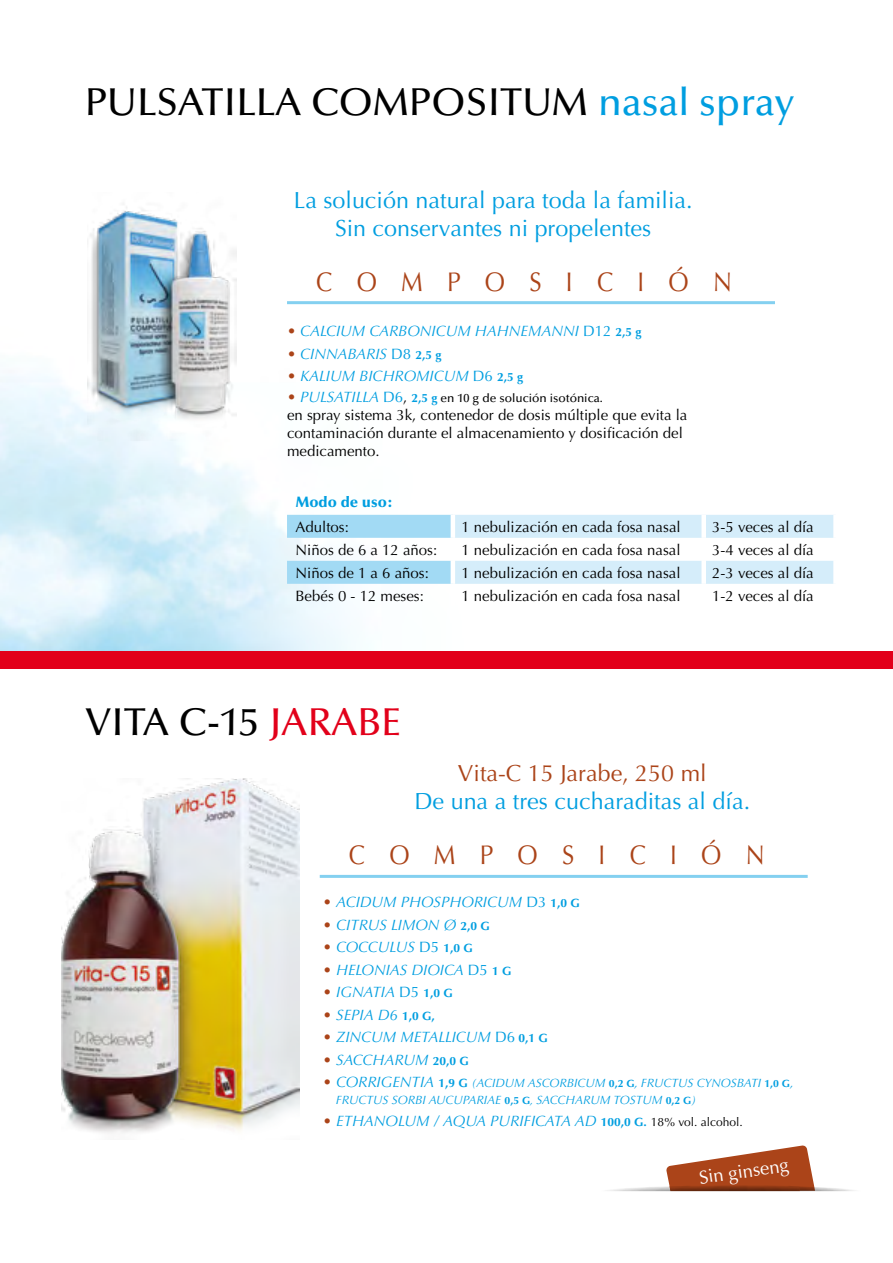
<style>
.page{position:relative;width:893px;height:1263px;background:#fff}
.page>*{position:absolute;margin:0;border:0;box-sizing:border-box;transform-origin:0 0}
.t1{font:500 39px "Optima LT Std";color:#000}
.t2{font:27px "Optima LT Std";letter-spacing:1em;color:#ab4419;scale:.9 1}
.t3{font:23.25px/27.2px "Optima LT Std";color:#009ee0;text-align:center}
.t4{font:23.25px "Optima LT Std";color:#ab4419}
.t5{font:18.6px "Optima LT Std";color:#fff}
.t6{font:15px/18px "Optima LT Std";color:#000}
.t7{font:italic 15px "Optima LT Std";color:#009ee0}
.t8{font:900 15px "Optima LT Std";color:#009ee0}
.t9{font:italic 12px/16.5px "Optima LT Std";color:#009ee0}
.t10{font:500 12px "Optima LT Std";color:#000}
.s1{color:#009ee0}
.s2{font-style:normal;color:#ab4419}
.s3{font-style:normal}
.s4{font-weight:700;font-style:normal;font-size:12px}
.s5{font-weight:400;font-size:15px;color:#ab4419}
.s6{font-weight:400;font-style:italic;font-size:15px;color:#009ee0}
.s7{font-weight:400;font-size:15px;color:#009ee0}
.s8{font-weight:400;font-size:15px}
.s9{font-weight:700;color:#009ee0}
.s10{color:#e2001a}
.s11{font-style:normal;font-size:15px;color:#ab4419}
.s12{font-size:15px}
.s13{font-weight:700;font-style:normal}
.s14{font-weight:700;font-style:normal;font-size:10.5px}
.s15{font-size:10.5px}
.s16{font-style:normal;font-size:12px;color:#000}
</style>
<div class="page">
<img style="left:0;top:250px;width:510px;height:402px">
<hr style="left:287px;top:301px;width:488px;height:3px;background:#84d0f0">
<hr style="left:320px;top:875px;width:488px;height:3px;background:#84d0f0">
<svg style="left:287px;top:515px;width:546px;height:69px"></svg>
<hr style="left:451px;top:515px;width:4px;height:23px;background:#fff">
<div style="left:701px;top:515px;width:5px;height:23px;background:#fff"></div>
<hr style="left:451px;top:538px;width:4px;height:23px;background:#fff">
<div style="left:701px;top:538px;width:5px;height:23px;background:#fff"></div>
<hr style="left:451px;top:561px;width:4px;height:23px;background:#fff">
<div style="left:701px;top:561px;width:5px;height:23px;background:#fff"></div>
<hr style="left:451px;top:584px;width:4px;height:23px;background:#fff">
<img style="left:87px;top:207px;width:149px;height:233px">
<img style="left:62px;top:778px;width:238px;height:356px">
<div style="left:0;top:652px;width:893px;height:17px;background:#e2001a"></div>
<svg style="left:666px;top:1145px;width:149px;height:41px"></svg>
<img style="left:669px;top:1185px;width:131px;height:1px">
<img style="left:607px;top:1186px;width:247px;height:5px">
<h1 class="t1" style="left:85px;top:80px;width:711px">PULSATILLA COMPOSITUM <span class="s1">nasal spray</span></h1>
<h3 class="t3" style="left:294px;top:187px;width:400px">La solución natural para toda la familia.<br>Sin conservantes ni propelentes</h3>
<h2 class="t2" style="left:316px;top:266px;width:464px">COMPOSICIÓN</h2>
<p class="t7" style="left:287px;top:322px;width:356px"><span class="s2">•</span> CALCIUM CARBONICUM HAHNEMANNI <span class="s3">D12</span> <span class="s4">2,5 g</span></p>
<p class="t7" style="left:287px;top:345px;width:156px"><span class="s2">•</span> CINNABARIS <span class="s3">D8</span> <span class="s4">2,5 g</span></p>
<p class="t7" style="left:287px;top:367px;width:238px"><span class="s2">•</span> KALIUM BICHROMICUM <span class="s3">D6</span> <span class="s4">2,5 g</span></p>
<p class="t10" style="left:287px;top:391px;width:317px"><span class="s5">•</span> <span class="s6">PULSATILLA</span> <span class="s7">D6</span><span class="s8">,</span> <span class="s9">2,5 g</span> en 10 g de solución isotónica.</p>
<p class="t6" style="left:287px;top:406px;width:402px">en spray sistema 3k, contenedor de dosis múltiple que evita la contaminación durante el almacenamiento y dosificación del medicamento.</p>
<p class="t8" style="left:296px;top:493px;width:100px">Modo de uso:</p>
<p class="t6" style="left:296px;top:518px;width:55px">Adultos:</p>
<p class="t6" style="left:461px;top:518px;width:221px">1 nebulización en cada fosa nasal</p>
<p class="t6" style="left:712px;top:518px;width:103px">3-5 veces al día</p>
<p class="t6" style="left:295px;top:541px;width:143px">Niños de 6 a 12 años:</p>
<p class="t6" style="left:461px;top:541px;width:221px">1 nebulización en cada fosa nasal</p>
<p class="t6" style="left:712px;top:541px;width:103px">3-4 veces al día</p>
<p class="t6" style="left:295px;top:564px;width:135px">Niños de 1 a 6 años:</p>
<p class="t6" style="left:461px;top:564px;width:221px">1 nebulización en cada fosa nasal</p>
<p class="t6" style="left:712px;top:564px;width:103px">2-3 veces al día</p>
<p class="t6" style="left:295px;top:587px;width:130px">Bebés 0 - 12 meses:</p>
<p class="t6" style="left:461px;top:587px;width:221px">1 nebulización en cada fosa nasal</p>
<p class="t6" style="left:712px;top:587px;width:103px">1-2 veces al día</p>
<h1 class="t1" style="left:85px;top:700px;width:317px">VITA C-15 <span class="s10">JARABE</span></h1>
<h3 class="t4" style="left:458px;top:760px;width:250px">Vita-C 15 Jarabe, 250 ml</h3>
<h3 class="t3" style="left:414px;top:787px;width:337px">De una a tres cucharaditas al día.</h3>
<h2 class="t2" style="left:349px;top:839px;width:464px">COMPOSICIÓN</h2>
<p class="t7" style="left:323px;top:893px;width:258px"><span class="s2">•</span> ACIDUM PHOSPHORICUM <span class="s3">D3</span> <span class="s4">1,0 G</span></p>
<p class="t7" style="left:323px;top:916px;width:168px"><span class="s2">•</span> CITRUS LIMON Ø <span class="s4">2,0 G</span></p>
<p class="t7" style="left:323px;top:938px;width:151px"><span class="s2">•</span> COCCULUS <span class="s3">D5</span> <span class="s4">1,0 G</span></p>
<p class="t7" style="left:323px;top:961px;width:190px"><span class="s2">•</span> HELONIAS DIOICA <span class="s3">D5</span> <span class="s4">1 G</span></p>
<p class="t7" style="left:323px;top:983px;width:131px"><span class="s2">•</span> IGNATIA <span class="s3">D5</span> <span class="s4">1,0 G</span></p>
<p class="t7" style="left:323px;top:1006px;width:113px"><span class="s2">•</span> SEPIA D6 <span class="s4">1,0 G,</span></p>
<p class="t7" style="left:323px;top:1028px;width:226px"><span class="s2">•</span> ZINCUM METALLICUM <span class="s3">D6</span> <span class="s4">0,1 G</span></p>
<p class="t7" style="left:323px;top:1051px;width:147px"><span class="s2">•</span> SACCHARUM <span class="s4">20,0 G</span></p>
<p class="t9" style="left:336px;top:1075px;width:459px;text-indent:-13px"><span class="s11">•</span> <span class="s12">CORRIGENTIA</span> <span class="s13">1,9 G</span> (ACIDUM ASCORBICUM <span class="s14">0,2 G</span>, FRUCTUS CYNOSBATI <span class="s14">1,0 G</span>,<br>FRUCTUS SORBI AUCUPARIAE <span class="s14">0,5 G</span><span class="s15">,</span> SACCHARUM TOSTUM <span class="s14">0,2 G</span>)</p>
<p class="t7" style="left:323px;top:1112px;width:421px"><span class="s2">•</span> ETHANOLUM / AQUA PURIFICATA AD <span class="s4">100,0 G.</span> <span class="s16">18% vol. alcohol.</span></p>
<p class="t5" style="left:698px;top:1167px;width:92px;rotate:-8deg">Sin ginseng</p>
</div>
